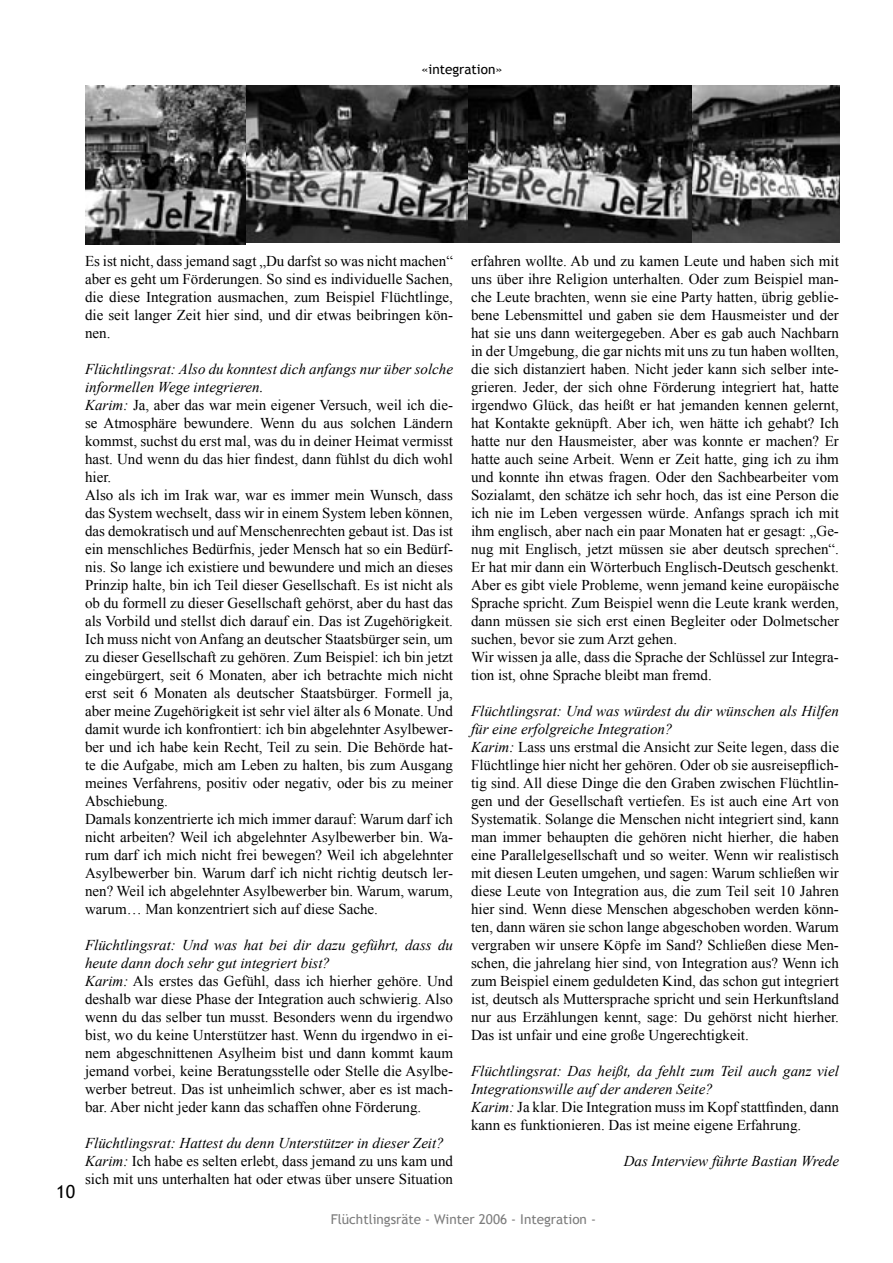
<style>
.page{position:relative;width:893px;height:1263px;background:#fff}
.page>*{position:absolute;margin:0;border:0;box-sizing:border-box;transform-origin:0 0}
.t1{font:18px "Trebuchet MS";color:#000}
.FR_Text{font:15px/18px "Times New Roman";color:#000;text-align:justify}
.FR_Text-2{font:italic 15px/18px "Times New Roman";color:#000}
.t2{font:13.5px "Trebuchet MS";color:#7c7c7c}
.t3{font:13.5px "Trebuchet MS";color:#000}
.s1{font-style:italic}
</style>
<div class="page">
<img style="left:246px;top:85px;width:594px;height:157px">
<img style="left:85px;top:85px;width:161px;height:159px">
<p class="t3" style="left:421px;top:61px;width:82px">«integration»</p>
<p class="t1" style="left:56px;top:1180px;width:20px">10</p>
<p class="FR_Text" style="left:85px;top:251px;width:369px">Es ist nicht, dass jemand sagt „Du darfst so was nicht machen“ aber es geht um Förderungen. So sind es individuelle Sachen, die diese Integration ausmachen, zum Beispiel Flüchtlinge, die seit langer Zeit hier sind, und dir etwas beibringen kön&shy;nen.</p>
<p class="FR_Text-2" style="left:85px;top:359px;width:369px">Flüchtlingsrat: Also du konntest dich anfangs nur über solche informellen Wege integrieren.</p>
<p class="FR_Text" style="left:85px;top:395px;width:369px"><span class="s1">Karim:</span> Ja, aber das war mein eigener Versuch, weil ich die&shy;se Atmosphäre bewundere. Wenn du aus solchen Ländern kommst, suchst du erst mal, was du in deiner Heimat vermisst hast. Und wenn du das hier findest, dann fühlst du dich wohl hier.</p>
<p class="FR_Text" style="left:85px;top:485px;width:369px">Also als ich im Irak war, war es immer mein Wunsch, dass das System wechselt, dass wir in einem System leben können, das demokratisch und auf Menschenrechten gebaut ist. Das ist ein menschliches Bedürfnis, jeder Mensch hat so ein Bedürf&shy;nis. So lange ich existiere und bewundere und mich an dieses Prinzip halte, bin ich Teil dieser Gesellschaft. Es ist nicht als ob du formell zu dieser Gesellschaft gehörst, aber du hast das als Vorbild und stellst dich darauf ein. Das ist Zugehörigkeit.<br>Ich muss nicht von Anfang an deutscher Staatsbürger sein, um zu dieser Gesellschaft zu gehören. Zum Beispiel: ich bin jetzt eingebürgert, seit 6 Monaten, aber ich betrachte mich nicht erst seit 6 Monaten als deutscher Staatsbürger. Formell ja, aber meine Zugehörigkeit ist sehr viel älter als 6 Monate. Und damit wurde ich konfrontiert: ich bin abgelehnter Asylbewer&shy;ber und ich habe kein Recht, Teil zu sein. Die Behörde hat&shy;te die Aufgabe, mich am Leben zu halten, bis zum Ausgang meines Verfahrens, positiv oder negativ, oder bis zu meiner Abschiebung.</p>
<p class="FR_Text" style="left:85px;top:809px;width:369px">Damals konzentrierte ich mich immer darauf: Warum darf ich nicht arbeiten? Weil ich abgelehnter Asylbewerber bin. Wa&shy;rum darf ich mich nicht frei bewegen? Weil ich abgelehnter Asylbewerber bin. Warum darf ich nicht richtig deutsch ler&shy;nen? Weil ich abgelehnter Asylbewerber bin. Warum, warum, warum… Man konzentriert sich auf diese Sache.</p>
<p class="FR_Text-2" style="left:85px;top:935px;width:369px">Flüchtlingsrat: Und was hat bei dir dazu geführt, dass du heute dann doch sehr gut integriert bist?</p>
<p class="FR_Text" style="left:85px;top:971px;width:369px"><span class="s1">Karim:</span> Als erstes das Gefühl, dass ich hierher gehöre. Und deshalb war diese Phase der Integration auch schwierig. Also wenn du das selber tun musst. Besonders wenn du irgendwo bist, wo du keine Unterstützer hast. Wenn du irgendwo in ei&shy;nem abgeschnittenen Asylheim bist und dann kommt kaum jemand vorbei, keine Beratungsstelle oder Stelle die Asylbe&shy;werber betreut. Das ist unheimlich schwer, aber es ist mach&shy;bar. Aber nicht jeder kann das schaffen ohne Förderung.</p>
<p class="FR_Text-2" style="left:85px;top:1133px;width:360px">Flüchtlingsrat: Hattest du denn Unterstützer in dieser Zeit?</p>
<p class="FR_Text" style="left:85px;top:1151px;width:369px"><span class="s1">Karim:</span> Ich habe es selten erlebt, dass jemand zu uns kam und sich mit uns unterhalten hat oder etwas über unsere Situation</p>
<p class="FR_Text" style="left:471px;top:251px;width:369px">erfahren wollte. Ab und zu kamen Leute und haben sich mit uns über ihre Religion unterhalten. Oder zum Beispiel man&shy;che Leute brachten, wenn sie eine Party hatten, übrig geblie&shy;bene Lebensmittel und gaben sie dem Hausmeister und der hat sie uns dann weitergegeben. Aber es gab auch Nachbarn in der Umgebung, die gar nichts mit uns zu tun haben wollten, die sich distanziert haben. Nicht jeder kann sich selber inte&shy;grieren. Jeder, der sich ohne Förderung integriert hat, hatte irgendwo Glück, das heißt er hat jemanden kennen gelernt, hat Kontakte geknüpft. Aber ich, wen hätte ich gehabt? Ich hatte nur den Hausmeister, aber was konnte er machen? Er hatte auch seine Arbeit. Wenn er Zeit hatte, ging ich zu ihm und konnte ihn etwas fragen. Oder den Sachbearbeiter vom Sozialamt, den schätze ich sehr hoch, das ist eine Person die ich nie im Leben vergessen würde. Anfangs sprach ich mit ihm englisch, aber nach ein paar Monaten hat er gesagt: „Ge&shy;nug mit Englisch, jetzt müssen sie aber deutsch sprechen“.<br>Er hat mir dann ein Wörterbuch Englisch-Deutsch geschenkt.<br>Aber es gibt viele Probleme, wenn jemand keine europäische Sprache spricht. Zum Beispiel wenn die Leute krank werden, dann müssen sie sich erst einen Begleiter oder Dolmetscher suchen, bevor sie zum Arzt gehen.</p>
<p class="FR_Text" style="left:471px;top:647px;width:369px">Wir wissen ja alle, dass die Sprache der Schlüssel zur Integra&shy;tion ist, ohne Sprache bleibt man fremd.</p>
<p class="FR_Text-2" style="left:471px;top:701px;width:369px">Flüchtlingsrat: Und was würdest du dir wünschen als Hilfen für eine erfolgreiche Integration?</p>
<p class="FR_Text" style="left:471px;top:737px;width:369px"><span class="s1">Karim:</span> Lass uns erstmal die Ansicht zur Seite legen, dass die Flüchtlinge hier nicht her gehören. Oder ob sie ausreisepflich&shy;tig sind. All diese Dinge die den Graben zwischen Flüchtlin&shy;gen und der Gesellschaft vertiefen. Es ist auch eine Art von Systematik. Solange die Menschen nicht integriert sind, kann man immer behaupten die gehören nicht hierher, die haben eine Parallelgesellschaft und so weiter. Wenn wir realistisch mit diesen Leuten umgehen, und sagen: Warum schließen wir diese Leute von Integration aus, die zum Teil seit 10 Jahren hier sind. Wenn diese Menschen abgeschoben werden könn&shy;ten, dann wären sie schon lange abgeschoben worden. Warum vergraben wir unsere Köpfe im Sand? Schließen diese Men&shy;schen, die jahrelang hier sind, von Integration aus? Wenn ich zum Beispiel einem geduldeten Kind, das schon gut integriert ist, deutsch als Muttersprache spricht und sein Herkunftsland nur aus Erzählungen kennt, sage: Du gehörst nicht hierher.<br>Das ist unfair und eine große Ungerechtigkeit.</p>
<p class="FR_Text-2" style="left:471px;top:1061px;width:369px">Flüchtlingsrat: Das heißt, da fehlt zum Teil auch ganz viel<br>Integrationswille auf der anderen Seite?</p>
<p class="FR_Text" style="left:471px;top:1097px;width:369px"><span class="s1">Karim:</span> Ja klar. Die Integration muss im Kopf stattfinden, dann kann es funktionieren. Das ist meine eigene Erfahrung.</p>
<p class="FR_Text-2" style="left:624px;top:1151px;width:217px">Das Interview führte Bastian Wrede</p>
<p class="t2" style="left:331px;top:1211px;width:267px">Flüchtlingsräte - Winter 2006 - Integration -</p>
</div>
